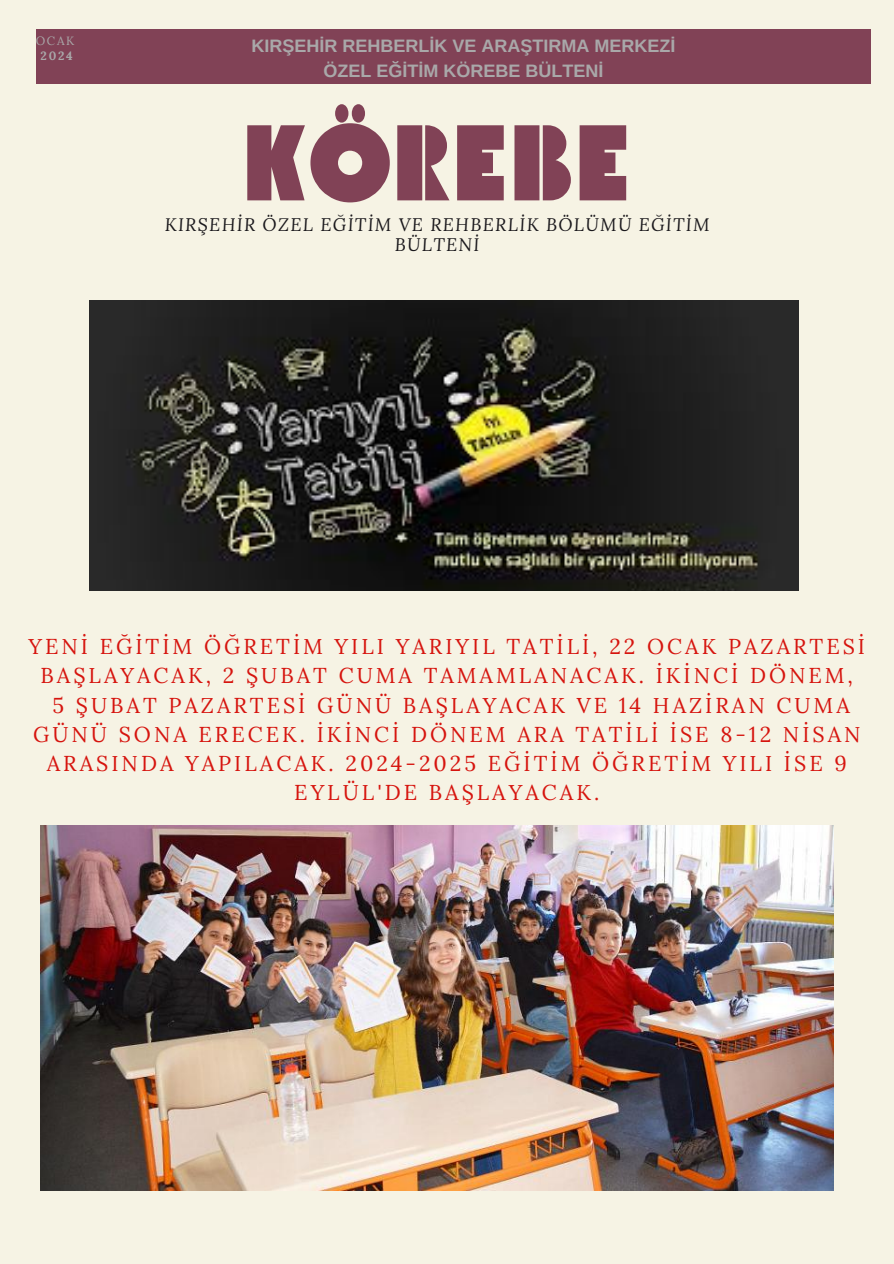
<style>
.page{position:relative;width:894px;height:1264px;background:#fff}
.page>*{position:absolute;margin:0;border:0;box-sizing:border-box;transform-origin:0 0}
.t1{font:107.55px "ST Druzhba";color:#814256}
.t2{font:21.45px/29.2px "Lora";letter-spacing:.14em;color:#d6140e;text-align:center}
.t3{font:700 18px/24.8px "Arimo";color:#a9a8a9;text-align:center}
.t4{font:italic 18px/20.2px "Lora";letter-spacing:.07em;color:#1a181c;text-align:center}
.t5{font:12px "Lora";color:#a9a8a9}
.t6{font:700 12px "Lora";color:#a9a8a9}
</style>
<div class="page">
<div style="left:0;top:0;width:893px;height:1263px;background:#f6f3e4"></div>
<div style="left:36px;top:29px;width:833px;height:54px;background:#814256"></div>
<img style="left:40px;top:825px;width:793px;height:365px">
<img style="left:89px;top:300px;width:709px;height:291px">
<h1 class="t5" style="left:36px;top:32px;width:40px">OCAK</h1>
<h4 class="t6" style="left:41px;top:48px;width:33px">2024</h4>
<h3 class="t3" style="left:251px;top:33px;width:425px">KIRŞEHİR REHBERLİK VE ARAŞTIRMA MERKEZİ<br>ÖZEL EĞİTİM KÖREBE BÜLTENİ</h3>
<p class="t1" style="left:242px;top:99px;width:391px">KÖREBE</p>
<p class="t4" style="left:165px;top:214px;width:546px">KIRŞEHİR ÖZEL EĞİTİM VE REHBERLİK BÖLÜMÜ EĞİTİM<br>BÜLTENİ</p>
<p class="t2" style="left:28px;top:631px;width:837px">YENİ EĞİTİM ÖĞRETİM YILI YARIYIL TATİLİ, 22 OCAK PAZARTESİ BAŞLAYACAK, 2 ŞUBAT CUMA TAMAMLANACAK. İKİNCİ DÖNEM,<br>5 ŞUBAT PAZARTESİ GÜNÜ BAŞLAYACAK VE 14 HAZİRAN CUMA GÜNÜ SONA ERECEK. İKİNCİ DÖNEM ARA TATİLİ İSE 8-12 NİSAN ARASINDA YAPILACAK. 2024-2025 EĞİTİM ÖĞRETİM YILI İSE 9<br>EYLÜL'DE BAŞLAYACAK.</p>
</div>
